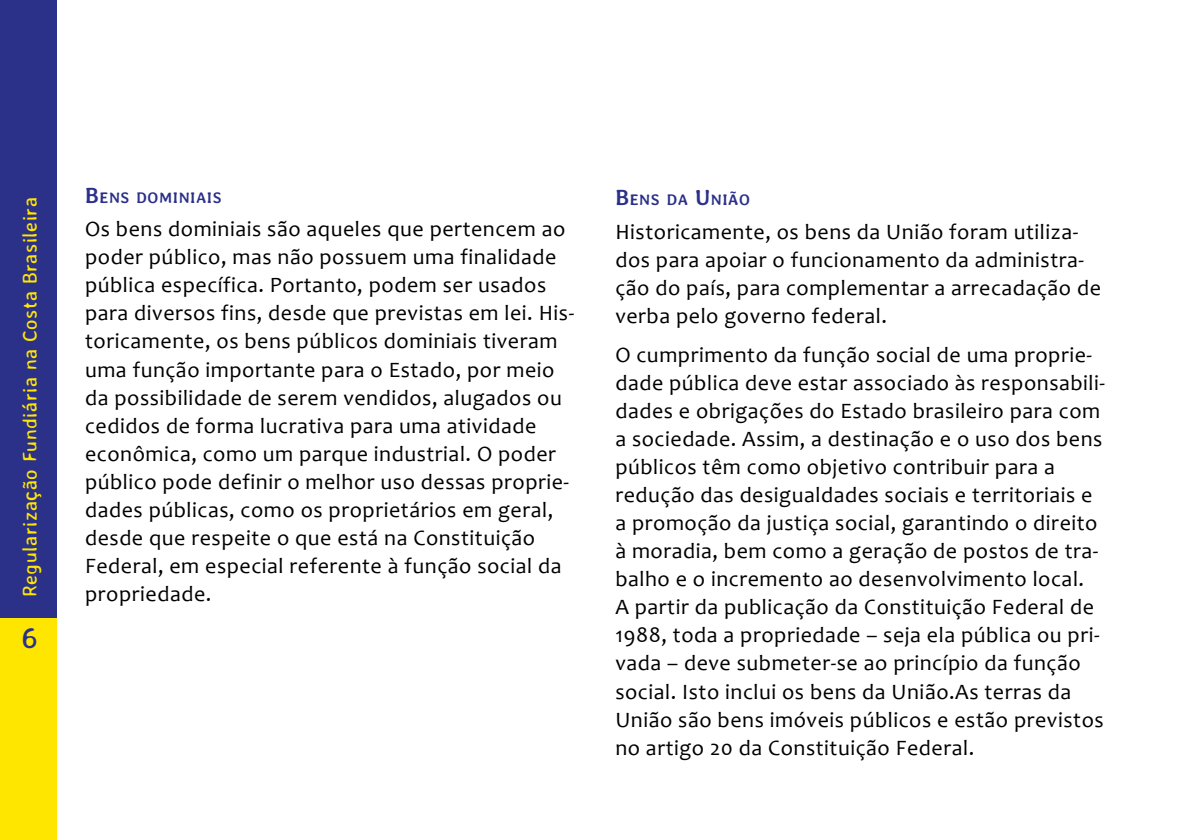
<style>
.page{position:relative;width:1191px;height:840px;background:#fff}
.page>*{position:absolute;margin:0;border:0;box-sizing:border-box;transform-origin:0 0}
.t1{font:30px "Averia Sans Libre";color:#2b3089}
.t2{font:22px/28px "Candara";letter-spacing:.025em;color:#000}
.t3{font:20px "Averia Sans Libre";letter-spacing:.025em;color:#ffe600}
.t4{font:700 15.4px "Averia Libre";letter-spacing:.035em;color:#2b3089}
.s1{font-size:22px}
</style>
<div class="page">
<div style="left:0;top:0;width:57px;height:799px;background:#2b3089"></div>
<div style="left:0;top:618px;width:57px;height:221px;background:#ffe600"></div>
<p class="t3" style="left:18px;top:597px;width:401px;rotate:-90deg">Regularização Fundiária na Costa Brasileira</p>
<h1 class="t1" style="left:22px;top:619px;width:18px">6</h1>
<p class="t4" style="left:85px;top:188px;width:138px"><span class="s1">B</span>ENS DOMINIAIS</p>
<p class="t2" style="left:85px;top:215px;width:491px">Os bens dominiais são aqueles que pertencem ao poder público, mas não possuem uma finalidade pública específica. Portanto, podem ser usados para diversos fins, desde que previstas em lei. His&shy;toricamente, os bens públicos dominiais tiveram uma função importante para o Estado, por meio da possibilidade de serem vendidos, alugados ou cedidos de forma lucrativa para uma atividade econômica, como um parque industrial. O poder público pode definir o melhor uso dessas proprie&shy;dades públicas, como os proprietários em geral, desde que respeite o que está na Constituição Federal, em especial referente à função social da propriedade.</p>
<p class="t4" style="left:615px;top:190px;width:136px"><span class="s1">B</span>ENS DA <span class="s1">U</span>NIÃO</p>
<p class="t2" style="left:615px;top:217px;width:487px">Historicamente, os bens da União foram utiliza&shy;dos para apoiar o funcionamento da administra&shy;ção do país, para complementar a arrecadação de verba pelo governo federal.</p>
<p class="t2" style="left:615px;top:340px;width:491px">O cumprimento da função social de uma proprie&shy;dade pública deve estar associado às responsabili&shy;dades e obrigações do Estado brasileiro para com a sociedade. Assim, a destinação e o uso dos bens públicos têm como objetivo contribuir para a redução das desigualdades sociais e territoriais e a promoção da justiça social, garantindo o direito à moradia, bem como a geração de postos de tra&shy;balho e o incremento ao desenvolvimento local.<br>A partir da publicação da Constituição Federal de 1988, toda a propriedade – seja ela pública ou pri&shy;vada – deve submeter-se ao princípio da função social. Isto inclui os bens da União.As terras da União são bens imóveis públicos e estão previstos no artigo 20 da Constituição Federal.</p>
</div>
